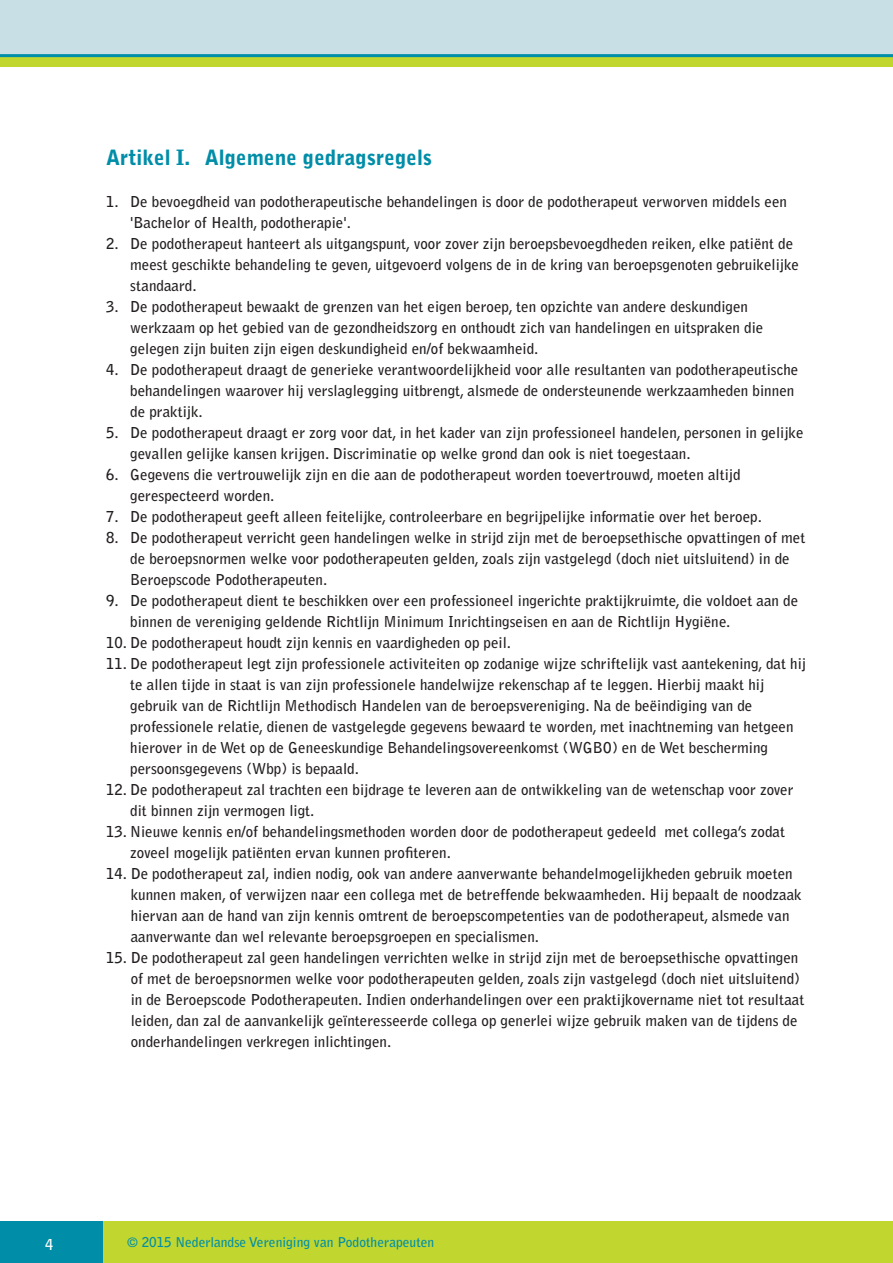
<style>
.page{position:relative;width:893px;height:1263px;background:#fff}
.page>*{position:absolute;margin:0;border:0;box-sizing:border-box;transform-origin:0 0}
.t1{font:900 21px "Bell Gothic Std";color:#008da8}
.t2{font:700 15px/21px "Bell Gothic Std";color:#231f20}
.t3{font:700 15px "Bell Gothic Std";color:#fff}
.t4{font:700 13.5px "Bell Gothic Std";color:#008ea8}
</style>
<div class="page">
<div style="left:0;top:57px;width:893px;height:10px;background:#c1d72f"></div>
<div style="left:0;top:0;width:893px;height:57px;background:#c8dfe6"></div>
<div style="left:103px;top:1221px;width:790px;height:42px;background:#c1d72f"></div>
<div style="left:0;top:1222px;width:103px;height:41px;background:#008da8"></div>
<p class="t1" style="left:106px;top:145px;width:327px">Artikel I. Algemene gedragsregels</p>
<p class="t2" style="left:130px;top:191px;width:658px;text-indent:-24px">1. De bevoegdheid van podotherapeutische behandelingen is door de podotherapeut verworven middels een 'Bachelor of Health, podotherapie'.</p>
<p class="t2" style="left:130px;top:233px;width:670px;text-indent:-24px">2. De podotherapeut hanteert als uitgangspunt, voor zover zijn beroepsbevoegdheden reiken, elke patiënt de meest geschikte behandeling te geven, uitgevoerd volgens de in de kring van beroepsgenoten gebruikelijke standaard.</p>
<p class="t2" style="left:130px;top:296px;width:635px;text-indent:-24px">3. De podotherapeut bewaakt de grenzen van het eigen beroep, ten opzichte van andere deskundigen werkzaam op het gebied van de gezondheidszorg en onthoudt zich van handelingen en uitspraken die gelegen zijn buiten zijn eigen deskundigheid en/of bekwaamheid.</p>
<p class="t2" style="left:130px;top:359px;width:669px;text-indent:-24px">4. De podotherapeut draagt de generieke verantwoordelijkheid voor alle resultanten van podotherapeutische behandelingen waarover hij verslaglegging uitbrengt, alsmede de ondersteunende werkzaamheden binnen de praktijk.</p>
<p class="t2" style="left:130px;top:422px;width:675px;text-indent:-24px">5. De podotherapeut draagt er zorg voor dat, in het kader van zijn professioneel handelen, personen in gelijke gevallen gelijke kansen krijgen. Discriminatie op welke grond dan ook is niet toegestaan.</p>
<p class="t2" style="left:130px;top:464px;width:612px;text-indent:-24px">6. Gegevens die vertrouwelijk zijn en die aan de podotherapeut worden toevertrouwd, moeten altijd gerespecteerd worden.</p>
<p class="t2" style="left:106px;top:506px;width:657px">7. De podotherapeut geeft alleen feitelijke, controleerbare en begrijpelijke informatie over het beroep.</p>
<p class="t2" style="left:130px;top:527px;width:677px;text-indent:-24px">8. De podotherapeut verricht geen handelingen welke in strijd zijn met de beroepsethische opvattingen of met de beroepsnormen welke voor podotherapeuten gelden, zoals zijn vastgelegd (doch niet uitsluitend) in de<br>Beroepscode Podotherapeuten.</p>
<p class="t2" style="left:130px;top:590px;width:669px;text-indent:-24px">9. De podotherapeut dient te beschikken over een professioneel ingerichte praktijkruimte, die voldoet aan de binnen de vereniging geldende Richtlijn Minimum Inrichtingseisen en aan de Richtlijn Hygiëne.</p>
<p class="t2" style="left:106px;top:632px;width:406px">10. De podotherapeut houdt zijn kennis en vaardigheden op peil.</p>
<p class="t2" style="left:130px;top:653px;width:677px;text-indent:-24px">11. De podotherapeut legt zijn professionele activiteiten op zodanige wijze schriftelijk vast aantekening, dat hij te allen tijde in staat is van zijn professionele handelwijze rekenschap af te leggen. Hierbij maakt hij gebruik van de Richtlijn Methodisch Handelen van de beroepsvereniging. Na de beëindiging van de professionele relatie, dienen de vastgelegde gegevens bewaard te worden, met inachtneming van hetgeen hierover in de Wet op de Geneeskundige Behandelingsovereenkomst (WGBO) en de Wet bescherming persoonsgegevens (Wbp) is bepaald.</p>
<p class="t2" style="left:130px;top:779px;width:665px;text-indent:-24px">12. De podotherapeut zal trachten een bijdrage te leveren aan de ontwikkeling van de wetenschap voor zover dit binnen zijn vermogen ligt.</p>
<p class="t2" style="left:130px;top:821px;width:656px;text-indent:-24px">13. Nieuwe kennis en/of behandelingsmethoden worden door de podotherapeut gedeeld met collega’s zodat zoveel mogelijk patiënten ervan kunnen profiteren.</p>
<p class="t2" style="left:131px;top:863px;width:672px;text-indent:-24px">14. De podotherapeut zal, indien nodig, ook van andere aanverwante behandelmogelijkheden gebruik moeten kunnen maken, of verwijzen naar een collega met de betreffende bekwaamheden. Hij bepaalt de noodzaak hiervan aan de hand van zijn kennis omtrent de beroepscompetenties van de podotherapeut, alsmede van aanverwante dan wel relevante beroepsgroepen en specialismen.</p>
<p class="t2" style="left:131px;top:947px;width:675px;text-indent:-24px">15. De podotherapeut zal geen handelingen verrichten welke in strijd zijn met de beroepsethische opvattingen of met de beroepsnormen welke voor podotherapeuten gelden, zoals zijn vastgelegd (doch niet uitsluitend) in de Beroepscode Podotherapeuten. Indien onderhandelingen over een praktijkovername niet tot resultaat leiden, dan zal de aanvankelijk geïnteresseerde collega op generlei wijze gebruik maken van de tijdens de onderhandelingen verkregen inlichtingen.</p>
<p class="t3" style="left:45px;top:1235px;width:10px">4</p>
<p class="t4" style="left:127px;top:1234px;width:309px">© 2015 Nederlandse Vereniging van Podotherapeuten</p>
</div>
